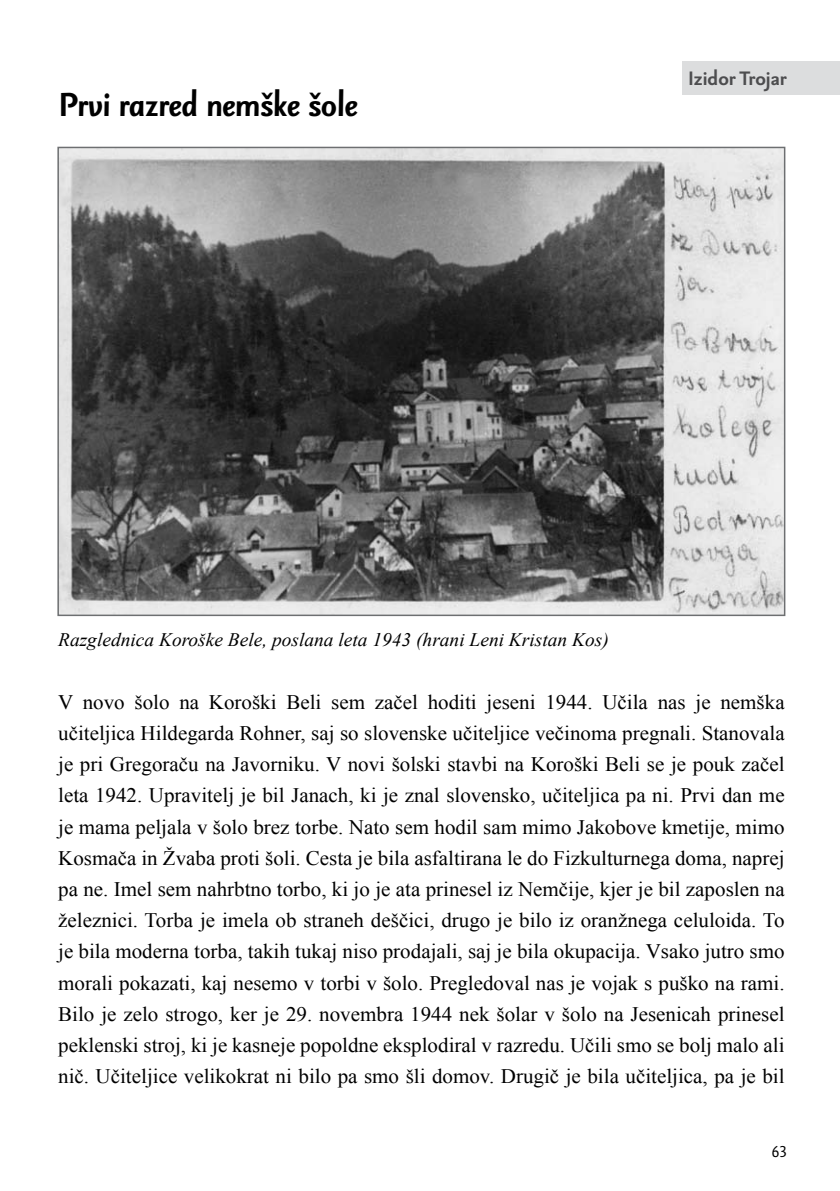
<style>
.page{position:relative;width:840px;height:1191px;background:#fff}
.page>*{position:absolute;margin:0;border:0;box-sizing:border-box;transform-origin:0 0}
.t1{font:italic 700 40.2px "Seria Sans Lf";color:#000;scale:1.05 1}
.t2{font:700 23.6px "Seria Sans Lf";color:#4d4d4f}
.t3{font:20.6px/31.2px "Times New Roman";color:#000;text-align:justify}
.t4{font:italic 19px "Times New Roman";color:#000}
.t5{font:19px "Seria Sans Lf";color:#000}
</style>
<div class="page">
<img style="left:60px;top:150px;width:722px;height:463px">
<div style="left:57px;top:147px;width:728px;height:469px;border:2px solid #6d6f71"></div>
<div style="left:682px;top:61px;width:157px;height:33px;background:#dcddde"></div>
<h1 class="t1" style="left:58px;top:85px;width:286px">Prvi razred nemške šole</h1>
<p class="t2" style="left:687px;top:67px;width:100px">Izidor Trojar</p>
<p class="t4" style="left:58px;top:626px;width:552px">Razglednica Koroške Bele, poslana leta 1943 (hrani Leni Kristan Kos)</p>
<p class="t3" style="left:58px;top:686px;width:727px">V novo šolo na Koroški Beli sem začel hoditi jeseni 1944. Učila nas je nemška učiteljica Hildegarda Rohner, saj so slovenske učiteljice večinoma pregnali. Stanovala je pri Gregoraču na Javorniku. V novi šolski stavbi na Koroški Beli se je pouk začel leta 1942. Upravitelj je bil Janach, ki je znal slovensko, učiteljica pa ni. Prvi dan me je mama peljala v šolo brez torbe. Nato sem hodil sam mimo Jakobove kmetije, mimo Kosmača in Žvaba proti šoli. Cesta je bila asfaltirana le do Fizkulturnega doma, naprej pa ne. Imel sem nahrbtno torbo, ki jo je ata prinesel iz Nemčije, kjer je bil zaposlen na železnici. Torba je imela ob straneh deščici, drugo je bilo iz oranžnega celuloida. To je bila moderna torba, takih tukaj niso prodajali, saj je bila okupacija. Vsako jutro smo morali pokazati, kaj nesemo v torbi v šolo. Pregledoval nas je vojak s puško na rami.<br>Bilo je zelo strogo, ker je 29. novembra 1944 nek šolar v šolo na Jesenicah prinesel peklenski stroj, ki je kasneje popoldne eksplodiral v razredu. Učili smo se bolj malo ali nič. Učiteljice velikokrat ni bilo pa smo šli domov. Drugič je bila učiteljica, pa je bil</p>
<p class="t5" style="left:771px;top:1141px;width:17px">63</p>
</div>
